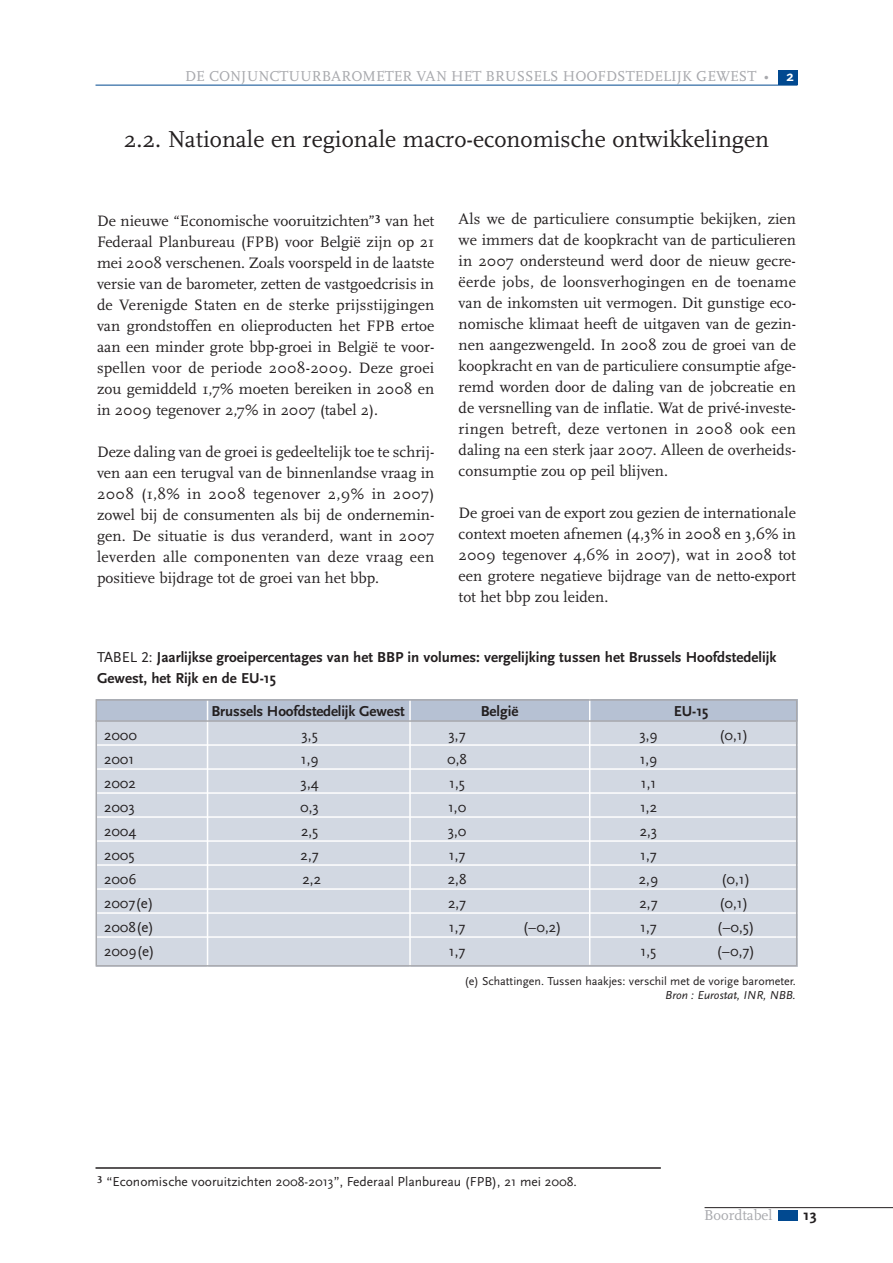
<style>
.page{position:relative;width:893px;height:1263px;background:#fff}
.page>*{position:absolute;margin:0;border:0;box-sizing:border-box;transform-origin:0 0}
.t1{font:24px "Scala";color:#231f20}
.t2{font:15.75px/21px "Scala";color:#231f20;text-align:justify}
.t3{font:15px "Scala Sans";color:#231f20}
.t4{font:700 15px/21px "Scala Sans";color:#231f20}
.t5{font:15px "Scala";color:#a8a9ad}
.t6{font:700 15px "Scala Sans";color:#231f20;scale:1.1 1}
.t7{font:13.5px "Scala Sans";color:#231f20}
.t8{font:12px "Scala Sans";color:#231f20}
.t9{font:italic 12px "Scala Sans";color:#231f20}
.s1{font-family:"Scala Sans";font-weight:700;color:#014990}
.s2{font-family:"Scala Sans";font-weight:700;color:#fff}
.s3{font-weight:400}
.s4{font-family:"Scala Sans Caps";font-weight:400}
</style>
<div class="page">
<hr style="left:704px;top:1207px;width:188px;height:1px;background:#231f20">
<div style="left:777px;top:1211px;width:20px;height:10px;background:#014990"></div>
<div style="left:777px;top:70px;width:20px;height:15px;background:#014990"></div>
<hr style="left:95px;top:85px;width:702px;height:1px;background:#014990">
<div style="left:95px;top:717px;width:702px;height:250px;background:#d2d8e2"></div>
<div style="left:95px;top:699px;width:702px;height:22px;background:#b6c1d3"></div>
<hr style="left:589px;top:699px;width:1px;height:266px;background:#fff">
<hr style="left:409px;top:700px;width:2px;height:267px;background:#fff">
<hr style="left:207px;top:700px;width:1px;height:267px;background:#fff">
<hr style="left:95px;top:720px;width:702px;height:2px;background:#a8a9ad">
<hr style="left:95px;top:744px;width:702px;height:2px;background:#fff">
<hr style="left:95px;top:768px;width:702px;height:2px;background:#fff">
<hr style="left:95px;top:792px;width:702px;height:2px;background:#fff">
<hr style="left:95px;top:816px;width:702px;height:2px;background:#fff">
<hr style="left:95px;top:840px;width:702px;height:2px;background:#fff">
<hr style="left:95px;top:864px;width:702px;height:2px;background:#fff">
<hr style="left:95px;top:888px;width:702px;height:2px;background:#fff">
<hr style="left:95px;top:912px;width:702px;height:2px;background:#fff">
<hr style="left:95px;top:936px;width:702px;height:2px;background:#fff">
<div style="left:95px;top:699px;width:702px;height:268px;border:2px solid #a8a9ad"></div>
<hr style="left:95px;top:1167px;width:565px;height:2px;background:#231f20">
<p class="t5" style="left:185px;top:70px;width:610px">DE CONJUNCTUURBAROMETER VAN HET BRUSSELS HOOFDSTEDELIJK GEWEST • <span class="s1">1</span><span class="s2">2</span></p>
<h1 class="t1" style="left:124px;top:129px;width:646px">2.2. Nationale en regionale macro-economische ontwikkelingen</h1>
<p class="t2" style="left:97px;top:212px;width:339px">De nieuwe “Economische vooruitzichten”<sup>3</sup> van het Federaal Planbureau (FPB) voor België zijn op 21 mei 2008 verschenen. Zoals voorspeld in de laatste versie van de barometer, zetten de vastgoedcrisis in de Verenigde Staten en de sterke prijsstijgingen van grondstoffen en olieproducten het FPB ertoe aan een minder grote bbp-groei in België te voor&shy;spellen voor de periode 2008-2009. Deze groei zou gemiddeld 1,7% moeten bereiken in 2008 en in 2009 tegenover 2,7% in 2007 (tabel 2).</p>
<p class="t2" style="left:97px;top:443px;width:339px">Deze daling van de groei is gedeeltelijk toe te schrij&shy;ven aan een terugval van de binnenlandse vraag in 2008 (1,8% in 2008 tegenover 2,9% in 2007) zowel bij de consumenten als bij de ondernemin&shy;gen. De situatie is dus veranderd, want in 2007 leverden alle componenten van deze vraag een positieve bijdrage tot de groei van het bbp.</p>
<p class="t2" style="left:458px;top:210px;width:339px">Als we de particuliere consumptie bekijken, zien we immers dat de koopkracht van de particulieren in 2007 ondersteund werd door de nieuw gecre&shy;ëerde jobs, de loonsverhogingen en de toename van de inkomsten uit vermogen. Dit gunstige eco&shy;nomische klimaat heeft de uitgaven van de gezin&shy;nen aangezwengeld. In 2008 zou de groei van de koopkracht en van de particuliere consumptie afge&shy;remd worden door de daling van de jobcreatie en de versnelling van de inflatie. Wat de privé-investe&shy;ringen betreft, deze vertonen in 2008 ook een daling na een sterk jaar 2007. Alleen de overheids&shy;consumptie zou op peil blijven.</p>
<p class="t2" style="left:458px;top:504px;width:339px">De groei van de export zou gezien de internationale context moeten afnemen (4,3% in 2008 en 3,6% in 2009 tegenover 4,6% in 2007), wat in 2008 tot een grotere negatieve bijdrage van de netto-export tot het bbp zou leiden.</p>
<p class="t4" style="left:97px;top:648px;width:681px"><span class="s3">TABEL</span> <span class="s4">2</span><span class="s3">:</span> Jaarlijkse groeipercentages van het BBP in volumes: vergelijking tussen het Brussels Hoofdstedelijk<br>Gewest, het Rijk en de EU-15</p>
<p class="t4" style="left:211px;top:702px;width:195px">Brussels Hoofdstedelijk Gewest</p>
<p class="t4" style="left:481px;top:702px;width:39px">België</p>
<p class="t4" style="left:673px;top:702px;width:36px">EU-15</p>
<p class="t3" style="left:104px;top:729px;width:35px">2000</p>
<p class="t3" style="left:301px;top:729px;width:18px">3,5</p>
<p class="t3" style="left:448px;top:729px;width:19px">3,7</p>
<p class="t3" style="left:639px;top:729px;width:20px">3,9</p>
<p class="t3" style="left:719px;top:729px;width:31px">(0,1)</p>
<p class="t3" style="left:104px;top:753px;width:32px">2001</p>
<p class="t3" style="left:301px;top:753px;width:19px">1,9</p>
<p class="t3" style="left:447px;top:753px;width:21px">0,8</p>
<p class="t3" style="left:639px;top:753px;width:19px">1,9</p>
<p class="t3" style="left:104px;top:777px;width:33px">2002</p>
<p class="t3" style="left:300px;top:777px;width:20px">3,4</p>
<p class="t3" style="left:449px;top:777px;width:17px">1,5</p>
<p class="t3" style="left:640px;top:777px;width:17px">1,1</p>
<p class="t3" style="left:104px;top:801px;width:32px">2003</p>
<p class="t3" style="left:300px;top:801px;width:20px">0,3</p>
<p class="t3" style="left:448px;top:801px;width:20px">1,0</p>
<p class="t3" style="left:640px;top:801px;width:19px">1,2</p>
<p class="t3" style="left:104px;top:825px;width:34px">2004</p>
<p class="t3" style="left:301px;top:825px;width:19px">2,5</p>
<p class="t3" style="left:447px;top:825px;width:20px">3,0</p>
<p class="t3" style="left:639px;top:825px;width:19px">2,3</p>
<p class="t3" style="left:104px;top:849px;width:32px">2005</p>
<p class="t3" style="left:300px;top:849px;width:20px">2,7</p>
<p class="t3" style="left:449px;top:849px;width:18px">1,7</p>
<p class="t3" style="left:640px;top:849px;width:18px">1,7</p>
<p class="t3" style="left:104px;top:873px;width:34px">2006</p>
<p class="t3" style="left:302px;top:873px;width:20px">2,2</p>
<p class="t3" style="left:448px;top:873px;width:20px">2,8</p>
<p class="t3" style="left:639px;top:873px;width:21px">2,9</p>
<p class="t3" style="left:721px;top:873px;width:31px">(0,1)</p>
<p class="t3" style="left:104px;top:897px;width:51px">2007(e)</p>
<p class="t3" style="left:448px;top:897px;width:20px">2,7</p>
<p class="t3" style="left:639px;top:897px;width:20px">2,7</p>
<p class="t3" style="left:719px;top:897px;width:31px">(0,1)</p>
<p class="t3" style="left:104px;top:921px;width:51px">2008(e)</p>
<p class="t3" style="left:449px;top:921px;width:18px">1,7</p>
<p class="t3" style="left:522px;top:921px;width:40px">(–0,2)</p>
<p class="t3" style="left:640px;top:921px;width:18px">1,7</p>
<p class="t3" style="left:716px;top:921px;width:39px">(–0,5)</p>
<p class="t3" style="left:104px;top:945px;width:52px">2009(e)</p>
<p class="t3" style="left:449px;top:945px;width:18px">1,7</p>
<p class="t3" style="left:640px;top:945px;width:17px">1,5</p>
<p class="t3" style="left:716px;top:945px;width:40px">(–0,7)</p>
<p class="t8" style="left:464px;top:976px;width:333px">(e) Schattingen. Tussen haakjes: verschil met de vorige barometer.</p>
<p class="t9" style="left:665px;top:991px;width:132px">Bron : Eurostat, INR, NBB.</p>
<p class="t7" style="left:97px;top:1176px;width:481px"><sup>3</sup> “Economische vooruitzichten 2008-2013”, Federaal Planbureau (FPB), 21 mei 2008.</p>
<p class="t5" style="left:704px;top:1209px;width:70px">Boordtabel</p>
<p class="t6" style="left:803px;top:1209px;width:14px">13</p>
</div>
